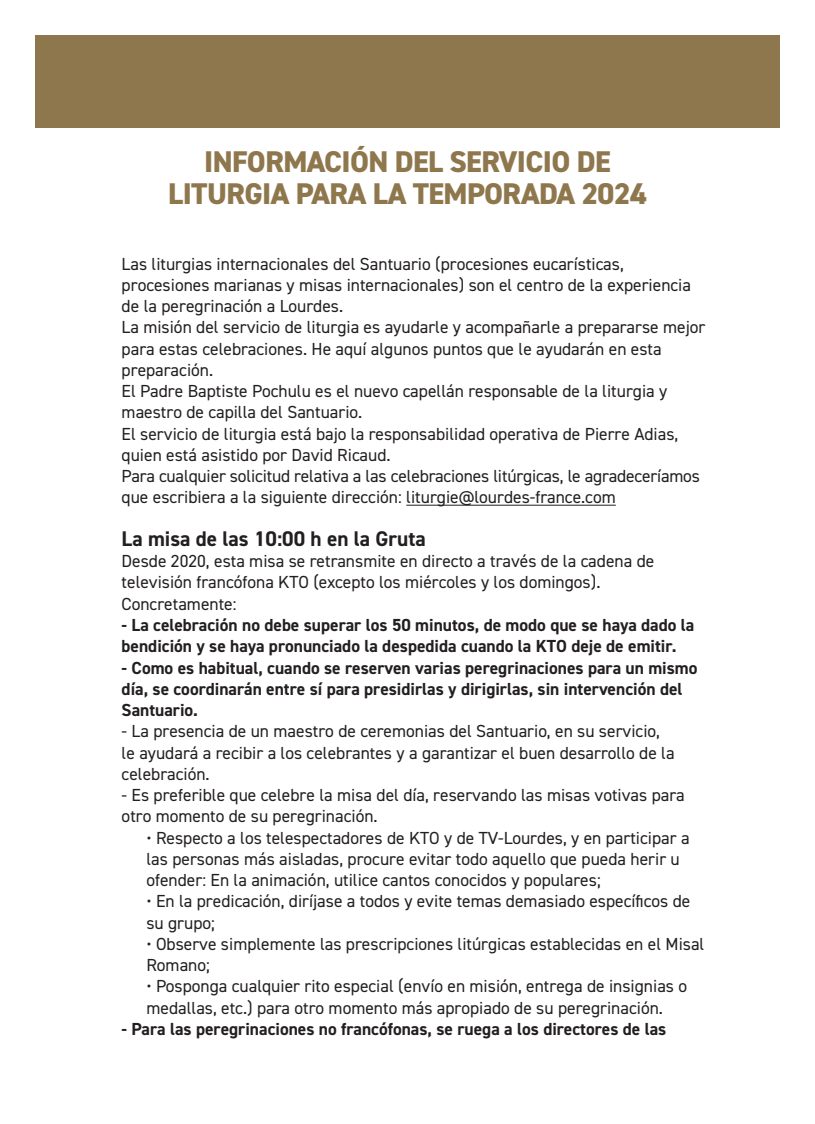
<style>
.page{position:relative;width:815px;height:1124px;background:#fff}
.page>*{position:absolute;margin:0;border:0;box-sizing:border-box;transform-origin:0 0}
.t1{font:800 30px/31.2px "DIN2014";letter-spacing:-.02em;color:#8f774d;text-align:center}
.t2{font:700 21.25px "DIN2014";color:#231f20}
.t3{font:17.5px/21.2px "DIN2014";color:#231f20}
.t4{font:700 17.5px/21.2px "DIN2014";color:#231f20}
</style>
<div class="page">
<div style="left:35px;top:35px;width:745px;height:93px;background:#8f774d"></div>
<hr style="left:406px;top:504px;width:210px;height:1px;background:#231f20">
<h1 class="t1" style="left:168px;top:146px;width:480px">INFORMACIÓN DEL SERVICIO DE<br>LITURGIA PARA LA TEMPORADA 2024</h1>
<p class="t3" style="left:122px;top:252px;width:585px">Las liturgias internacionales del Santuario (procesiones eucarísticas, procesiones marianas y misas internacionales) son el centro de la experiencia de la peregrinación a Lourdes.<br>La misión del servicio de liturgia es ayudarle y acompañarle a prepararse mejor para estas celebraciones. He aquí algunos puntos que le ayudarán en esta preparación.<br>El Padre Baptiste Pochulu es el nuevo capellán responsable de la liturgia y maestro de capilla del Santuario.<br>El servicio de liturgia está bajo la responsabilidad operativa de Pierre Adias, quien está asistido por David Ricaud.<br>Para cualquier solicitud relativa a las celebraciones litúrgicas, le agradeceríamos que escribiera a la siguiente dirección: liturgie@lourdes-france.com</p>
<p class="t2" style="left:122px;top:524px;width:306px">La misa de las 10:00 h en la Gruta</p>
<p class="t3" style="left:122px;top:550px;width:534px">Desde 2020, esta misa se retransmite en directo a través de la cadena de televisión francófona KTO (excepto los miércoles y los domingos).<br>Concretamente:</p>
<p class="t4" style="left:122px;top:614px;width:574px">- La celebración no debe superar los 50 minutos, de modo que se haya dado la bendición y se haya pronunciado la despedida cuando la KTO deje de emitir.</p>
<p class="t4" style="left:122px;top:656px;width:577px">- Como es habitual, cuando se reserven varias peregrinaciones para un mismo día, se coordinarán entre sí para presidirlas y dirigirlas, sin intervención del<br>Santuario.</p>
<p class="t3" style="left:122px;top:720px;width:555px">- La presencia de un maestro de ceremonias del Santuario, en su servicio, le ayudará a recibir a los celebrantes y a garantizar el buen desarrollo de la celebración.</p>
<p class="t3" style="left:122px;top:784px;width:565px">- Es preferible que celebre la misa del día, reservando las misas votivas para otro momento de su peregrinación.</p>
<p class="t3" style="left:146px;top:826px;width:545px">• Respecto a los telespectadores de KTO y de TV-Lourdes, y en participar a las personas más aisladas, procure evitar todo aquello que pueda herir u ofender: En la animación, utilice cantos conocidos y populares;</p>
<p class="t3" style="left:146px;top:890px;width:545px">• En la predicación, diríjase a todos y evite temas demasiado específicos de su grupo;</p>
<p class="t3" style="left:146px;top:932px;width:559px">• Observe simplemente las prescripciones litúrgicas establecidas en el Misal<br>Romano;</p>
<p class="t3" style="left:146px;top:975px;width:542px">• Posponga cualquier rito especial (envío en misión, entrega de insignias o medallas, etc.) para otro momento más apropiado de su peregrinación.</p>
<p class="t4" style="left:122px;top:1017px;width:546px">- Para las peregrinaciones no francófonas, se ruega a los directores de las</p>
</div>
